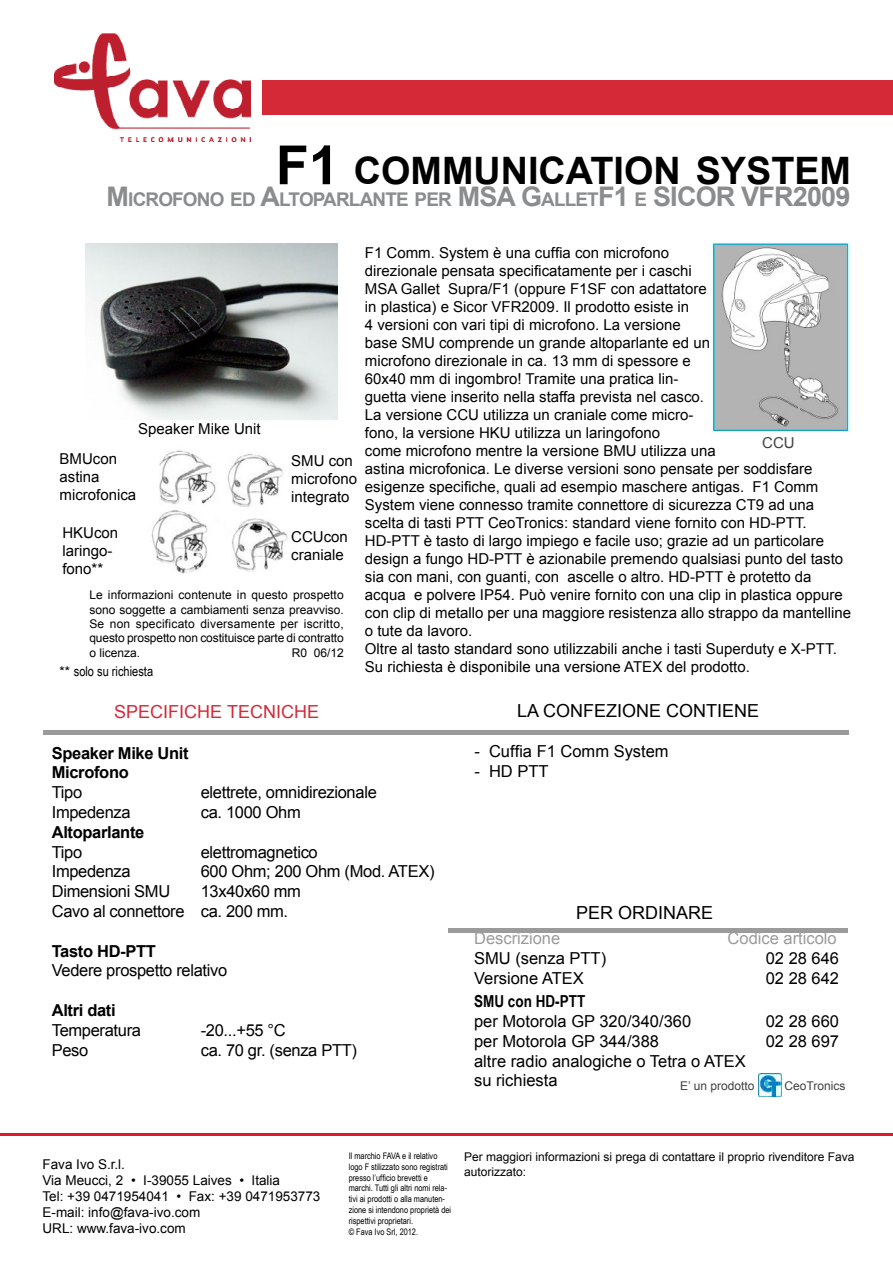
<style>
.page{position:relative;width:893px;height:1263px;background:#fff}
.page>*{position:absolute;margin:0;border:0;box-sizing:border-box;transform-origin:0 0}
.t1{font:700 37.8px "Arial";color:#000}
.t2{font:700 27px "Arial";letter-spacing:-.03em;color:#8a8c8e}
.t3{font:700 18.9px "Arial";letter-spacing:-.045em;color:#8a8c8e}
.t4{font:18px "Arial";color:#000}
.t5{font:18px "Arial";color:#d52937}
.t6{font:16.5px/19.8px "Arial";letter-spacing:-.02em;color:#000}
.t7{font:16.5px/19.8px "Arial";color:#000}
.t8{font:700 16.5px/19.8px "Arial";letter-spacing:-.02em;color:#000}
.t9{font:16.5px "Arial";color:#9b9b9b}
.t10{font:700 16.5px "Arial Narrow";color:#000}
.t11{font:15px/18px "Arial";color:#000}
.t12{font:15px "Arial";color:#414042}
.t13{font:13.5px/16.2px "Arial";color:#000}
.t14{font:13.5px "Arial Narrow";color:#000}
.t15{font:12px/14.4px "Arial";color:#000}
.t16{font:12px "Arial";color:#414042}
.t17{font:9px/10.8px "Arial Narrow";color:#000}
.s1{font-size:54px}
.s2{font-size:27px}
.s3{font-family:"Arial"}
</style>
<div class="page">
<hr style="left:0;top:1133px;width:893px;height:2px;background:#df182b">
<div style="left:262px;top:81px;width:631px;height:34px;background:#d52937"></div>
<img style="left:55px;top:33px;width:196px;height:109px">
<div style="left:44px;top:730px;width:805px;height:5px;background:#9b9b9b"></div>
<hr style="left:448px;top:928px;width:400px;height:4px;background:#9b9b9b">
<img style="left:712px;top:243px;width:138px;height:189px">
<img style="left:758px;top:1073px;width:24px;height:23px">
<img style="left:85px;top:244px;width:253px;height:176px">
<img style="left:151px;top:450px;width:137px;height:123px">
<h1 class="t1" style="left:276px;top:146px;width:571px"><span class="s1">F1</span> COMM UNICATION SYSTEM</h1>
<p class="t3" style="left:107px;top:187px;width:581px"><span class="s2">M</span>ICROFONO ED <span class="s2">A</span>LTOPARLANTE PER <span class="s2">MSA G</span>ALLET<span class="s2">F1</span> E <span class="s2">SICOR</span></p>
<h2 class="t2" style="left:741px;top:179px;width:111px">VFR2009</h2>
<p class="t11" style="left:138px;top:419px;width:124px">Speaker Mike Unit</p>
<p class="t11" style="left:60px;top:450px;width:78px">BMUcon astina microfonica</p>
<p class="t11" style="left:291px;top:452px;width:67px">SMU con microfono integrato</p>
<p class="t11" style="left:62px;top:524px;width:57px">HKUcon laringo&shy;fono**</p>
<p class="t11" style="left:291px;top:528px;width:58px">CCUcon craniale</p>
<p class="t15" style="left:89px;top:588px;width:256px;text-align:justify">Le informazioni contenute in questo prospetto sono soggette a cambiamenti senza preavviso.<br>Se non specificato diversamente per iscritto, questo prospetto non costituisce parte di contratto o licenza.</p>
<p class="t15" style="left:292px;top:646px;width:53px">R0 06/12</p>
<p class="t14" style="left:60px;top:661px;width:95px"><span class="s3">**</span> solo su richiesta</p>
<p class="t11" style="left:365px;top:244px;width:488px">F1 Comm. System è una cuffia con microfono<br>direzionale pensata specificatamente per i caschi<br>MSA Gallet Supra/F1 (oppure F1SF con adattatore<br>in plastica) e Sicor VFR2009. Il prodotto esiste in<br>4 versioni con vari tipi di microfono. La versione<br>base SMU comprende un grande altoparlante ed un<br>microfono direzionale in ca. 13 mm di spessore e<br>60x40 mm di ingombro! Tramite una pratica lin-<br>guetta viene inserito nella staffa prevista nel casco.<br>La versione CCU utilizza un craniale come micro-<br>fono, la versione HKU utilizza un laringofono<br>come microfono mentre la versione BMU utilizza una<br>astina microfonica. Le diverse versioni sono pensate per soddisfare esigenze specifiche, quali ad esempio maschere antigas. F1 Comm System viene connesso tramite connettore di sicurezza CT9 ad una scelta di tasti PTT CeoTronics: standard viene fornito con HD-PTT.<br>HD-PTT è tasto di largo impiego e facile uso; grazie ad un particolare design a fungo HD-PTT è azionabile premendo qualsiasi punto del tasto sia con mani, con guanti, con ascelle o altro. HD-PTT è protetto da acqua e polvere IP54. Può venire fornito con una clip in plastica oppure con clip di metallo per una maggiore resistenza allo strappo da mantelline o tute da lavoro.<br>Oltre al tasto standard sono utilizzabili anche i tasti Superduty e X-PTT.<br>Su richiesta è disponibile una versione ATEX del prodotto.</p>
<p class="t12" style="left:762px;top:433px;width:34px">CCU</p>
<p class="t5" style="left:114px;top:699px;width:206px">Specifiche tecniche</p>
<p class="t4" style="left:517px;top:699px;width:241px">LA confezione contiene</p>
<p class="t8" style="left:52px;top:743px;width:138px">Speaker Mike Unit<br>Microfono</p>
<p class="t6" style="left:52px;top:783px;width:32px">Tipo</p>
<p class="t6" style="left:201px;top:783px;width:178px">elettrete, omnidirezionale</p>
<p class="t6" style="left:52px;top:802px;width:80px">Impedenza</p>
<p class="t6" style="left:201px;top:802px;width:102px">ca. 1000 Ohm</p>
<p class="t8" style="left:52px;top:822px;width:94px">Altoparlante</p>
<p class="t6" style="left:52px;top:842px;width:32px">Tipo</p>
<p class="t6" style="left:201px;top:842px;width:119px">elettromagnetico</p>
<p class="t6" style="left:52px;top:862px;width:80px">Impedenza</p>
<p class="t6" style="left:201px;top:862px;width:235px">600 Ohm; 200 Ohm (Mod. ATEX)</p>
<p class="t6" style="left:52px;top:882px;width:120px">Dimensioni SMU</p>
<p class="t6" style="left:52px;top:882px;width:251px;text-indent:149px">13x40x60 mm<br>Cavo al connettore ca. 200 mm.</p>
<p class="t8" style="left:52px;top:941px;width:106px">Tasto HD-PTT</p>
<p class="t6" style="left:52px;top:961px;width:177px">Vedere prospetto relativo</p>
<p class="t8" style="left:52px;top:1001px;width:65px">Altri dati</p>
<p class="t6" style="left:52px;top:1020px;width:91px">Temperatura</p>
<p class="t6" style="left:201px;top:1020px;width:87px">-20...+55 °C</p>
<p class="t6" style="left:52px;top:1040px;width:38px">Peso</p>
<p class="t6" style="left:201px;top:1040px;width:158px">ca. 70 gr. (senza PTT)</p>
<p class="t7" style="left:474px;top:741px;width:196px">- Cuffia F1 Comm System</p>
<p class="t6" style="left:474px;top:761px;width:76px">- HD PTT</p>
<p class="t4" style="left:576px;top:900px;width:139px">PER ORDINARE</p>
<p class="t9" style="left:474px;top:928px;width:88px">Descrizione</p>
<p class="t9" style="left:728px;top:928px;width:111px">Codice articolo</p>
<p class="t7" style="left:474px;top:948px;width:134px">SMU (senza PTT)</p>
<p class="t6" style="left:766px;top:948px;width:75px">02 28 646</p>
<p class="t7" style="left:474px;top:968px;width:111px">Versione ATEX</p>
<p class="t6" style="left:766px;top:968px;width:75px">02 28 642</p>
<p class="t10" style="left:474px;top:989px;width:113px">SMU con HD-PTT</p>
<p class="t7" style="left:474px;top:1011px;width:219px">per Motorola GP 320/340/360</p>
<p class="t6" style="left:766px;top:1011px;width:75px">02 28 660</p>
<p class="t7" style="left:474px;top:1031px;width:186px">per Motorola GP 344/388</p>
<p class="t6" style="left:766px;top:1031px;width:75px">02 28 697</p>
<p class="t7" style="left:474px;top:1051px;width:273px">altre radio analogiche o Tetra o ATEX su richiesta</p>
<p class="t16" style="left:680px;top:1078px;width:76px">E’ un prodotto</p>
<p class="t16" style="left:785px;top:1078px;width:62px">CeoTronics</p>
<p class="t13" style="left:43px;top:1156px;width:279px">Fava Ivo S.r.l.<br>Via Meucci, 2 • I-39055 Laives • Italia<br>Tel: +39 0471954041 • Fax: +39 0471953773<br>E-mail: info@fava-ivo.com<br>URL: www.fava-ivo.com</p>
<p class="t17" style="left:349px;top:1150px;width:104px">Il marchio FAVA e il relativo logo F stilizzato sono registrati presso l’ufficio brevetti e marchi. Tutti gli altri nomi rela&shy;tivi ai prodotti o alla manuten&shy;zione si intendono proprietà dei rispettivi proprietari.<br>© Fava Ivo Srl, 2012.</p>
<p class="t15" style="left:464px;top:1150px;width:392px">Per maggiori informazioni si prega di contattare il proprio rivenditore Fava autorizzato:</p>
</div>
